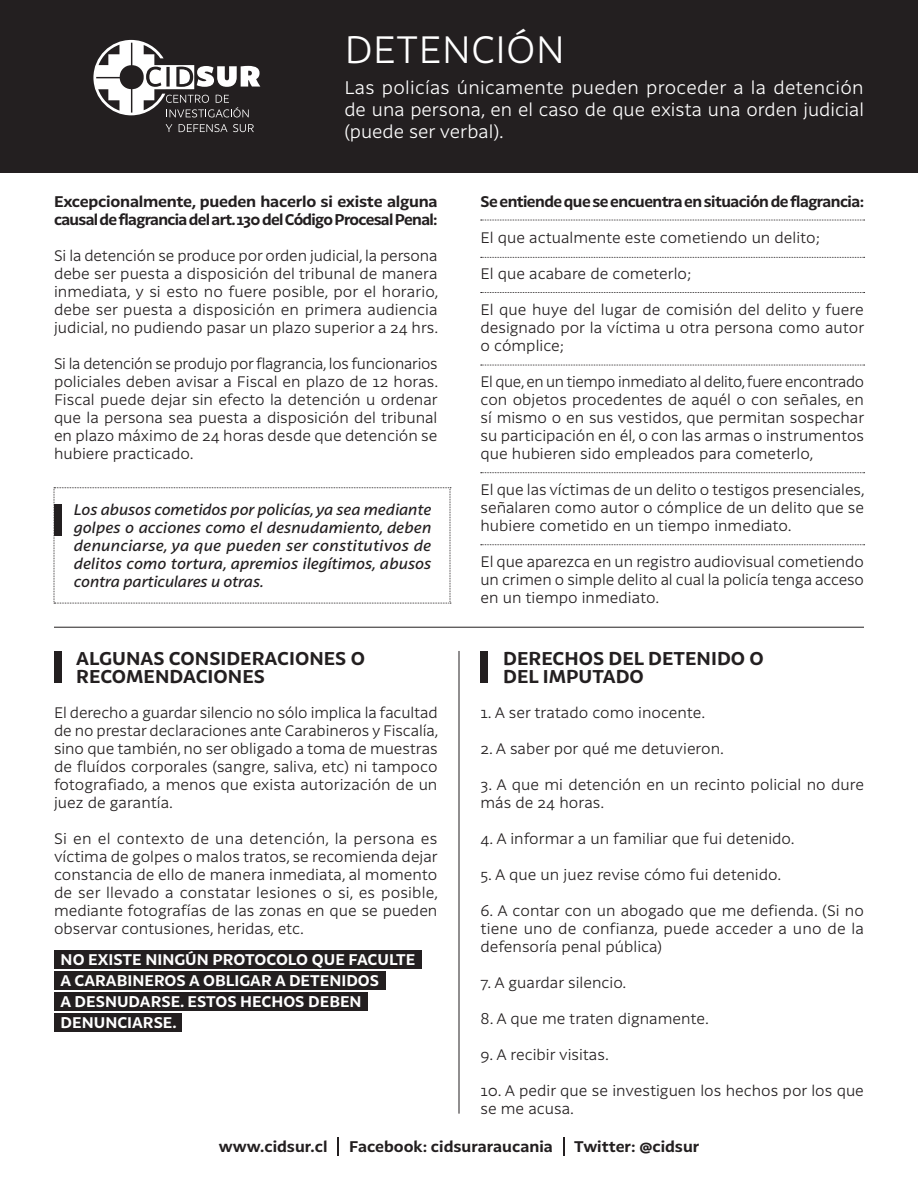
<style>
.page{position:relative;width:918px;height:1188px;background:#fff}
.page>*{position:absolute;margin:0;border:0;box-sizing:border-box;transform-origin:0 0}
.t1{font:300 37.5px "Latina Essential";color:#fff}
.t2{font:300 18px/21.6px "Latina Essential";color:#fff;text-align:justify}
.t3{font:700 18px/18px "Latina Essential";color:#231f20}
.t4{font:300 15px/18px "Latina Essential";color:#231f20;text-align:justify}
.t5{font:italic 500 15px/18px "Latina Essential";color:#231f20;text-align:justify}
.t6{font:700 15px/18px "Latina Essential";letter-spacing:-.035em;color:#231f20}
.t7{font:700 15px/21px "Latina Essential";color:#fff}
.t8{font:700 15px "Latina Essential";color:#231f20}
</style>
<div class="page">
<div style="left:0;top:0;width:918px;height:172px;background:#231f20"></div>
<svg style="left:166px;top:124px;width:6px;height:8px"></svg>
<svg style="left:179px;top:124px;width:75px;height:8px"></svg>
<svg style="left:93px;top:40px;width:167px;height:77px"></svg>
<svg style="left:481px;top:220px;width:384px;height:1px"></svg>
<svg style="left:481px;top:257px;width:384px;height:1px"></svg>
<svg style="left:481px;top:292px;width:384px;height:1px"></svg>
<svg style="left:481px;top:365px;width:384px;height:1px"></svg>
<svg style="left:481px;top:472px;width:384px;height:1px"></svg>
<svg style="left:481px;top:544px;width:384px;height:1px"></svg>
<svg style="left:54px;top:487px;width:397px;height:117px"></svg>
<div style="left:54px;top:504px;width:7px;height:32px;background:#231f20"></div>
<hr style="left:54px;top:627px;width:810px;height:1px;background:#231f20">
<div style="left:54px;top:651px;width:8px;height:32px;background:#231f20"></div>
<div style="left:481px;top:651px;width:7px;height:32px;background:#231f20"></div>
<div style="left:54px;top:951px;width:368px;height:18px;background:#231f20"></div>
<div style="left:54px;top:971px;width:331px;height:19px;background:#231f20"></div>
<div style="left:54px;top:992px;width:313px;height:19px;background:#231f20"></div>
<div style="left:54px;top:1013px;width:128px;height:18px;background:#231f20"></div>
<hr style="left:459px;top:651px;width:1px;height:463px;background:#231f20">
<svg style="left:563px;top:1137px;width:2px;height:19px"></svg>
<svg style="left:338px;top:1137px;width:1px;height:19px"></svg>
<p class="t1" style="left:344px;top:28px;width:222px">DETENCIÓN</p>
<p class="t2" style="left:344px;top:77px;width:521px">Las policías únicamente pueden proceder a la detención de una persona, en el caso de que exista una orden judicial (puede ser verbal).</p>
<p class="t6" style="left:54px;top:193px;width:385px">Excepcionalmente, pueden hacerlo si existe alguna causal de flagrancia del art. 130 del Código Procesal Penal:</p>
<p class="t4" style="left:54px;top:247px;width:386px">Si la detención se produce por orden judicial, la persona debe ser puesta a disposición del tribunal de manera inmediata, y si esto no fuere posible, por el horario, debe ser puesta a disposición en primera audiencia judicial, no pudiendo pasar un plazo superior a 24 hrs.</p>
<p class="t4" style="left:54px;top:355px;width:386px">Si la detención se produjo por flagrancia, los funcionarios policiales deben avisar a Fiscal en plazo de 12 horas.<br>Fiscal puede dejar sin efecto la detención u ordenar que la persona sea puesta a disposición del tribunal en plazo máximo de 24 horas desde que detención se hubiere practicado.</p>
<p class="t5" style="left:73px;top:501px;width:359px">Los abusos cometidos por policías, ya sea mediante golpes o acciones como el desnudamiento, deben denunciarse, ya que pueden ser constitutivos de delitos como tortura, apremios ilegítimos, abusos contra particulares u otras.</p>
<p class="t6" style="left:481px;top:193px;width:385px">Se entiende que se encuentra en situación de flagrancia:</p>
<p class="t4" style="left:481px;top:229px;width:341px">El que actualmente este cometiendo un delito;</p>
<p class="t4" style="left:481px;top:265px;width:213px">El que acabare de cometerlo;</p>
<p class="t4" style="left:481px;top:301px;width:385px">El que huye del lugar de comisión del delito y fuere designado por la víctima u otra persona como autor o cómplice;</p>
<p class="t4" style="left:481px;top:373px;width:385px">El que, en un tiempo inmediato al delito, fuere encontrado con objetos procedentes de aquél o con señales, en sí mismo o en sus vestidos, que permitan sospechar su participación en él, o con las armas o instrumentos que hubieren sido empleados para cometerlo,</p>
<p class="t4" style="left:481px;top:481px;width:386px">El que las víctimas de un delito o testigos presenciales, señalaren como autor o cómplice de un delito que se hubiere cometido en un tiempo inmediato.</p>
<p class="t4" style="left:481px;top:553px;width:385px">El que aparezca en un registro audiovisual cometiendo un crimen o simple delito al cual la policía tenga acceso en un tiempo inmediato.</p>
<p class="t3" style="left:76px;top:650px;width:290px">ALGUNAS CONSIDERACIONES O<br>RECOMENDACIONES</p>
<p class="t3" style="left:503px;top:650px;width:262px">DERECHOS DEL DETENIDO O<br>DEL IMPUTADO</p>
<p class="t4" style="left:54px;top:703px;width:386px">El derecho a guardar silencio no sólo implica la facultad de no prestar declaraciones ante Carabineros y Fiscalía, sino que también, no ser obligado a toma de muestras de fluídos corporales (sangre, saliva, etc) ni tampoco fotografiado, a menos que exista autorización de un juez de garantía.</p>
<p class="t4" style="left:54px;top:829px;width:386px">Si en el contexto de una detención, la persona es víctima de golpes o malos tratos, se recomienda dejar constancia de ello de manera inmediata, al momento de ser llevado a constatar lesiones o si, es posible, mediante fotografías de las zonas en que se pueden observar contusiones, heridas, etc.</p>
<p class="t7" style="left:61px;top:949px;width:356px">NO EXISTE NINGÚN PROTOCOLO QUE FACULTE<br>A CARABINEROS A OBLIGAR A DETENIDOS<br>A DESNUDARSE. ESTOS HECHOS DEBEN<br>DENUNCIARSE.</p>
<p class="t4" style="left:481px;top:703px;width:226px">1. A ser tratado como inocente.</p>
<p class="t4" style="left:481px;top:739px;width:245px">2. A saber por qué me detuvieron.</p>
<p class="t4" style="left:481px;top:775px;width:385px">3. A que mi detención en un recinto policial no dure más de 24 horas.</p>
<p class="t4" style="left:481px;top:829px;width:316px">4. A informar a un familiar que fui detenido.</p>
<p class="t4" style="left:481px;top:865px;width:302px">5. A que un juez revise cómo fui detenido.</p>
<p class="t4" style="left:481px;top:901px;width:385px">6. A contar con un abogado que me defienda. (Si no tiene uno de confianza, puede acceder a uno de la defensoría penal pública)</p>
<p class="t4" style="left:481px;top:973px;width:147px">7. A guardar silencio.</p>
<p class="t4" style="left:481px;top:1009px;width:230px">8. A que me traten dignamente.</p>
<p class="t4" style="left:481px;top:1045px;width:130px">9. A recibir visitas.</p>
<p class="t4" style="left:481px;top:1081px;width:385px">10. A pedir que se investiguen los hechos por los que se me acusa.</p>
<p class="t8" style="left:219px;top:1138px;width:110px">www.cidsur.cl</p>
<p class="t8" style="left:349px;top:1138px;width:205px">Facebook: cidsuraraucania</p>
<p class="t8" style="left:574px;top:1138px;width:127px">Twitter: @cidsur</p>
</div>
